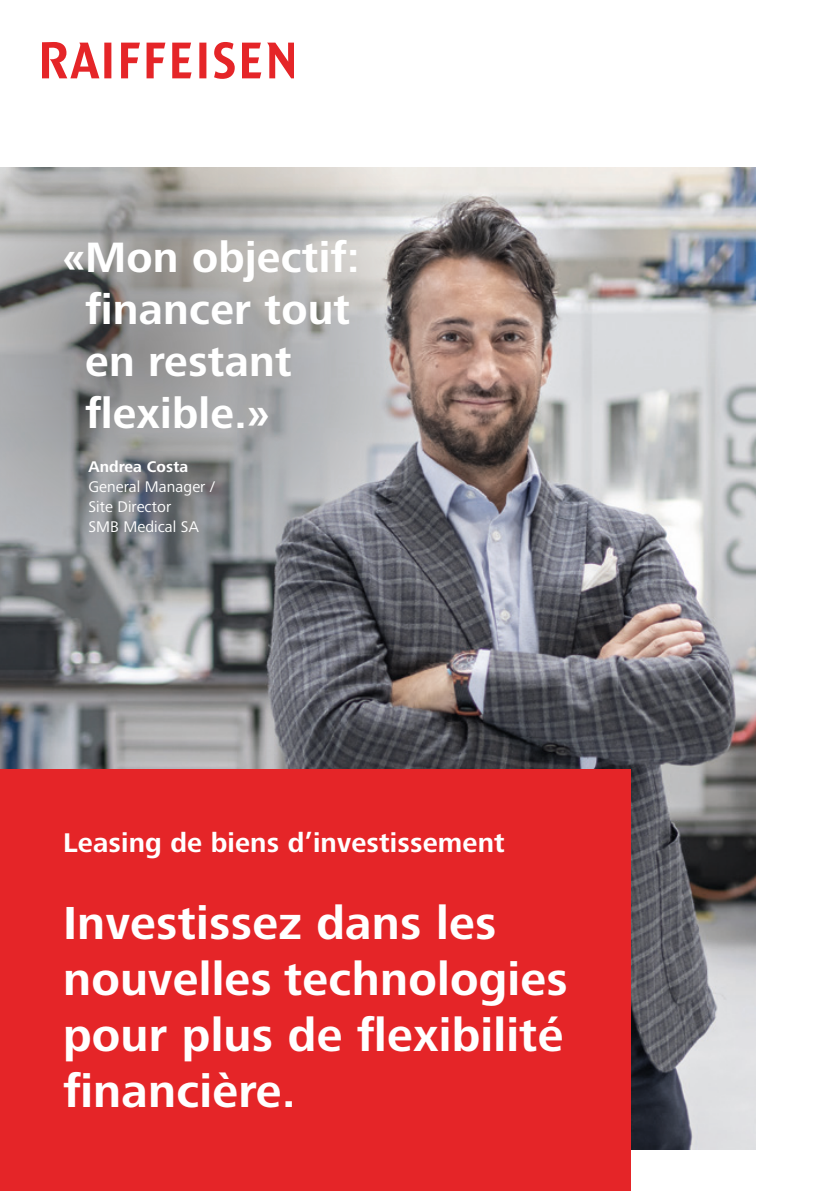
<style>
.page{position:relative;width:840px;height:1191px;background:#fff}
.page>*{position:absolute;margin:0;border:0;box-sizing:border-box;transform-origin:0 0}
.t1{font:700 48px/56px "Frutiger Next LTW1 G";letter-spacing:.005em;color:#fff}
.t2{font:700 44px/52px "Frutiger Next LTW1 G";letter-spacing:.005em;color:#fff}
.t3{font:700 28px "Frutiger Next LTW1 G";letter-spacing:.005em;color:#fff}
.t4{font:16px/20px "Frutiger Next LTW1 G";letter-spacing:.005em;color:#fff}
.t5{font:700 16px "Frutiger Next LTW1 G";letter-spacing:.005em;color:#fff}
</style>
<div class="page">
<img style="left:0;top:168px;width:755px;height:981px">
<div style="left:0;top:770px;width:630px;height:421px;background:#e52528"></div>
<svg style="left:0;top:168px;width:449px;height:490px;background:#979698"></svg>
<svg style="left:42px;top:42px;width:252px;height:37px"></svg>
<p class="t2" style="left:85px;top:232px;width:276px;text-indent:-22px">«Mon objectif: financer tout en restant flexible.»</p>
<p class="t5" style="left:88px;top:458px;width:101px">Andrea Costa</p>
<p class="t4" style="left:88px;top:477px;width:128px">General Manager /<br>Site Director<br>SMB Medical SA</p>
<p class="t3" style="left:63px;top:826px;width:443px">Leasing de biens d’investissement</p>
<p class="t1" style="left:63px;top:896px;width:506px">Investissez dans les nouvelles technologies pour plus de flexibilité financière.</p>
</div>
